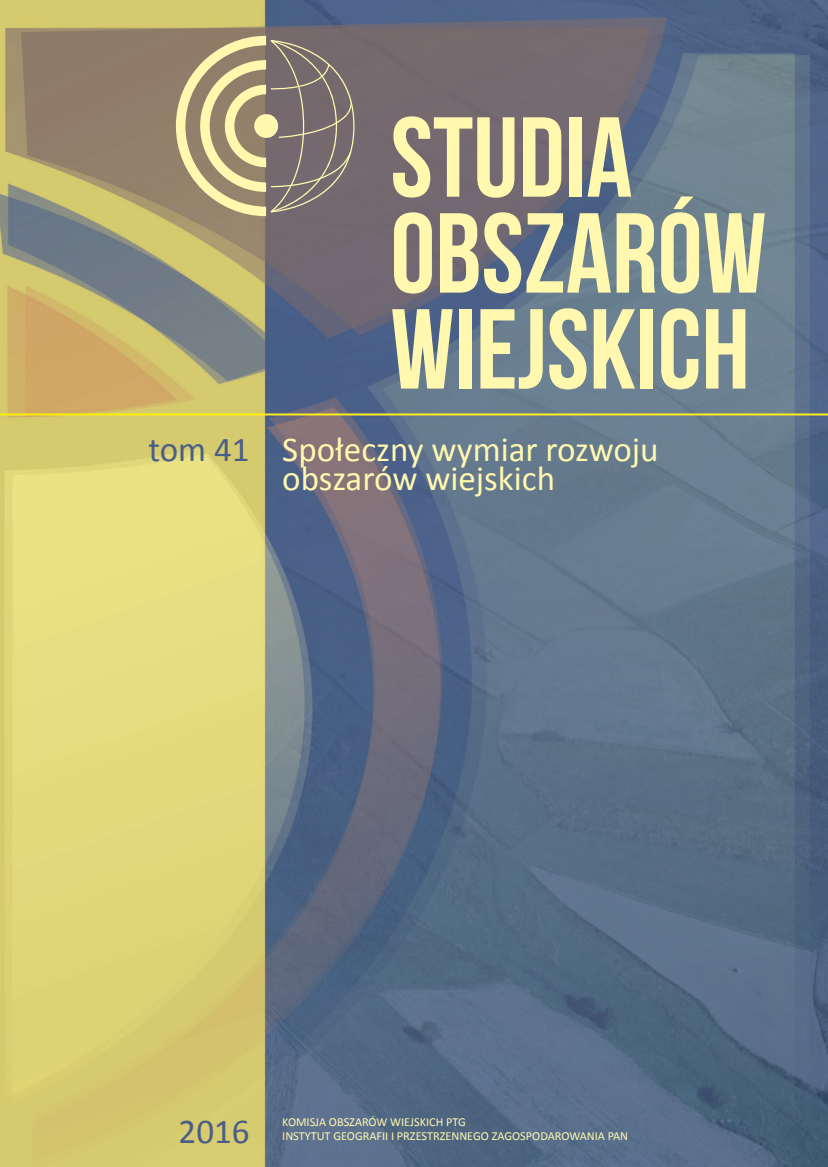
<style>
.page{position:relative;width:828px;height:1167px;background:#fff}
.page>*{position:absolute;margin:0;border:0;box-sizing:border-box;transform-origin:0 0}
.t1{font:113.4px/95.9px "Bebas Neue";color:#fff8ae}
.t2{font:35px/29.4px "Calibri";color:#fff8ae}
.t3{font:35px "Calibri";color:#485e88}
.t4{font:12.25px/14.2px "Calibri";color:#fff8ae}
</style>
<div class="page">
<img style="left:0;top:0;width:827px;height:1166px">
<svg style="left:176px;top:36px;width:178px;height:180px;background:#9c8f7a"></svg>
<h2 class="t3" style="left:148px;top:426px;width:103px">tom 41</h2>
<h1 class="t1" style="left:390px;top:108px;width:377px">STUDIA<br>OBSZARÓW<br>WIEJSKICH</h1>
<h2 class="t2" style="left:282px;top:434px;width:377px">Społeczny wymiar rozwoju obszarów wiejskich</h2>
<h2 class="t3" style="left:178px;top:1109px;width:72px">2016</h2>
<p class="t4" style="left:282px;top:1114px;width:347px">KOMISJA OBSZARÓW WIEJSKICH PTG<br>INSTYTUT GEOGRAFII I PRZESTRZENNEGO ZAGOSPODAROWANIA PAN</p>
</div>
